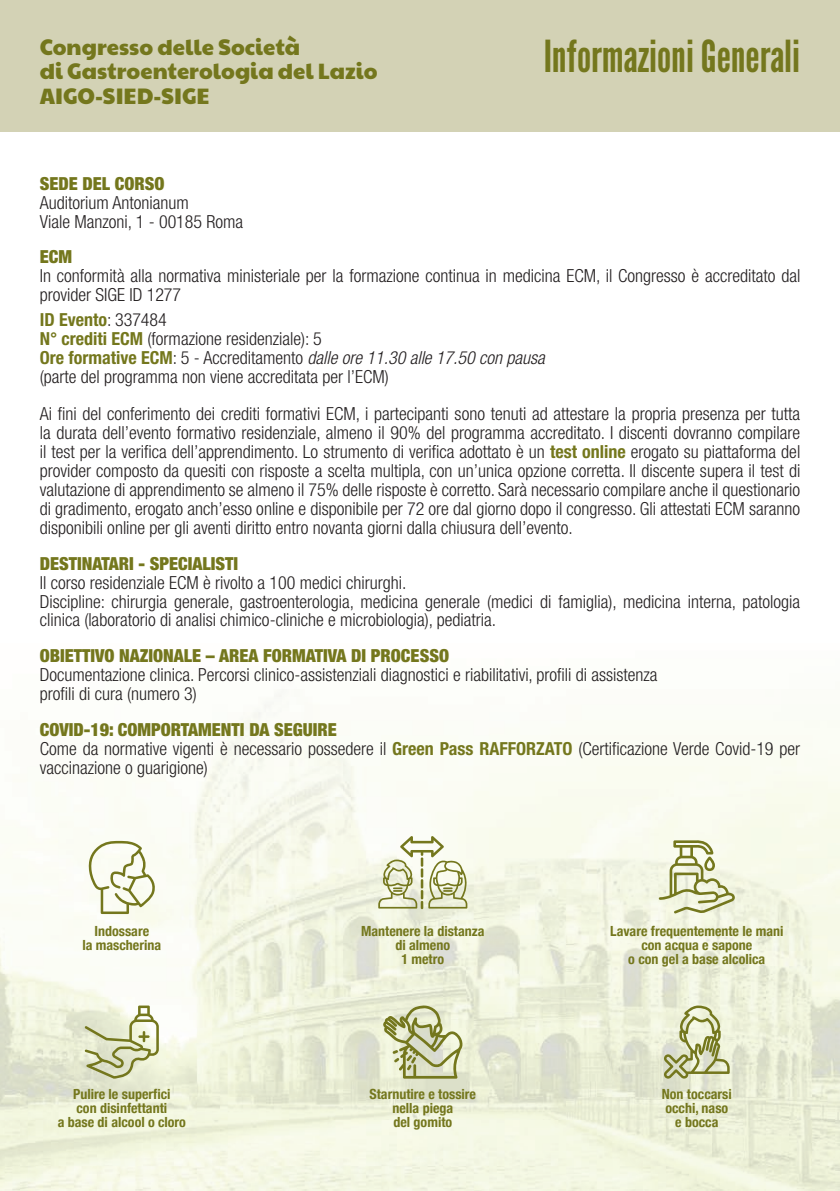
<style>
.page{position:relative;width:840px;height:1191px;background:#fff}
.page>*{position:absolute;margin:0;border:0;box-sizing:border-box;transform-origin:0 0}
.t1{font:44px "League Gothic";color:#74771d}
.t2{font:22px/24.4px "Paytone One";color:#74771d}
.t3{font:300 condensed 18px/19px "Helvetica Neue LT Std";color:#231f20}
.t4{font:900 condensed 18px "Helvetica Neue LT Std";color:#74771d}
.t5{font:700 condensed 14px/14px "Helvetica Neue";color:#74771d;text-align:center}
.s1{font-weight:700;color:#74771d}
.s2{font-style:italic}
.s3{font-weight:900;color:#74771d}
</style>
<div class="page">
<img style="left:0;top:131px;width:839px;height:1060px">
<div style="left:0;top:0;width:839px;height:131px;background:#d3d2b5"></div>
<svg style="left:87px;top:841px;width:70px;height:73px"></svg>
<svg style="left:378px;top:836px;width:89px;height:73px"></svg>
<svg style="left:658px;top:840px;width:76px;height:73px;background:#d6d8b6"></svg>
<svg style="left:85px;top:1005px;width:74px;height:73px;background:#d3d7b5"></svg>
<svg style="left:383px;top:1005px;width:79px;height:73px;background:#c8cba3"></svg>
<svg style="left:663px;top:1005px;width:66px;height:74px;background:#cbcea7"></svg>
<p class="t2" style="left:40px;top:33px;width:339px">Congresso delle Società<br>di Gastroenterologia del Lazio<br>AIGO-SIED-SIGE</p>
<h1 class="t1" style="left:543px;top:30px;width:258px">Informazioni Generali</h1>
<p class="t4" style="left:40px;top:172px;width:126px">SEDE DEL CORSO</p>
<p class="t3" style="left:40px;top:193px;width:205px">Auditorium Antonianum<br>Viale Manzoni, 1 - 00185 Roma</p>
<p class="t4" style="left:40px;top:246px;width:34px">ECM</p>
<p class="t3" style="left:40px;top:266px;width:761px">In conformità alla normativa ministeriale per la formazione continua in medicina ECM, il Congresso è accreditato dal provider SIGE ID 1277</p>
<p class="t3" style="left:40px;top:310px;width:506px"><span class="s1">ID Evento</span>: 337484<br><span class="s1">N° crediti ECM</span> (formazione residenziale): 5<br><span class="s1">Ore formative ECM</span>: 5 - Accreditamento <span class="s2">dalle ore 11.30 alle 17.50 con pausa </span>(parte del programma non viene accreditata per l’ECM)</p>
<p class="t3" style="left:40px;top:404px;width:761px;text-align:justify">Ai fini del conferimento dei crediti formativi ECM, i partecipanti sono tenuti ad attestare la propria presenza per tutta la durata dell’evento formativo residenziale, almeno il 90% del programma accreditato. I discenti dovranno compilare il test per la verifica dell’apprendimento. Lo strumento di verifica adottato è un <span class="s1">test online</span> erogato su piattaforma del provider composto da quesiti con risposte a scelta multipla, con un’unica opzione corretta. Il discente supera il test di valutazione di apprendimento se almeno il 75% delle risposte è corretto. Sarà necessario compilare anche il questionario di gradimento, erogato anch’esso online e disponibile per 72 ore dal giorno dopo il congresso. Gli attestati ECM saranno disponibili online per gli aventi diritto entro novanta giorni dalla chiusura dell’evento.</p>
<p class="t4" style="left:40px;top:552px;width:200px">DESTINATARI - SPECIALISTI</p>
<p class="t3" style="left:40px;top:573px;width:761px">Il corso residenziale ECM è rivolto a 100 medici chirurghi.<br>Discipline: chirurgia generale, gastroenterologia, medicina generale (medici di famiglia), medicina interna, patologia clinica (laboratorio di analisi chimico-cliniche e microbiologia), pediatria.</p>
<p class="t4" style="left:40px;top:645px;width:410px">OBIETTIVO NAZIONALE – AREA FORMATIVA DI PROCESSO</p>
<p class="t3" style="left:40px;top:665px;width:619px">Documentazione clinica. Percorsi clinico-assistenziali diagnostici e riabilitativi, profili di assistenza profili di cura (numero 3)</p>
<p class="t3" style="left:40px;top:720px;width:761px"><span class="s3">COVID-19: COMPORTAMENTI DA SEGUIRE<br></span>Come da normative vigenti è necessario possedere il <span class="s1">Green Pass RAFFORZATO</span> (Certificazione Verde Covid-19 per vaccinazione o guarigione)</p>
<p class="t5" style="left:82px;top:923px;width:80px">Indossare<br>la mascherina</p>
<p class="t5" style="left:361px;top:923px;width:125px">Mantenere la distanza di almeno<br>1 metro</p>
<p class="t5" style="left:610px;top:923px;width:175px">Lavare frequentemente le mani con acqua e sapone<br>o con gel a base alcolica</p>
<p class="t5" style="left:58px;top:1085px;width:130px">Pulire le superfici<br>con disinfettanti<br>a base di alcool o cloro</p>
<p class="t5" style="left:369px;top:1085px;width:108px">Starnutire e tossire nella piega<br>del gomito</p>
<p class="t5" style="left:661px;top:1085px;width:71px">Non toccarsi occhi, naso e bocca</p>
</div>
